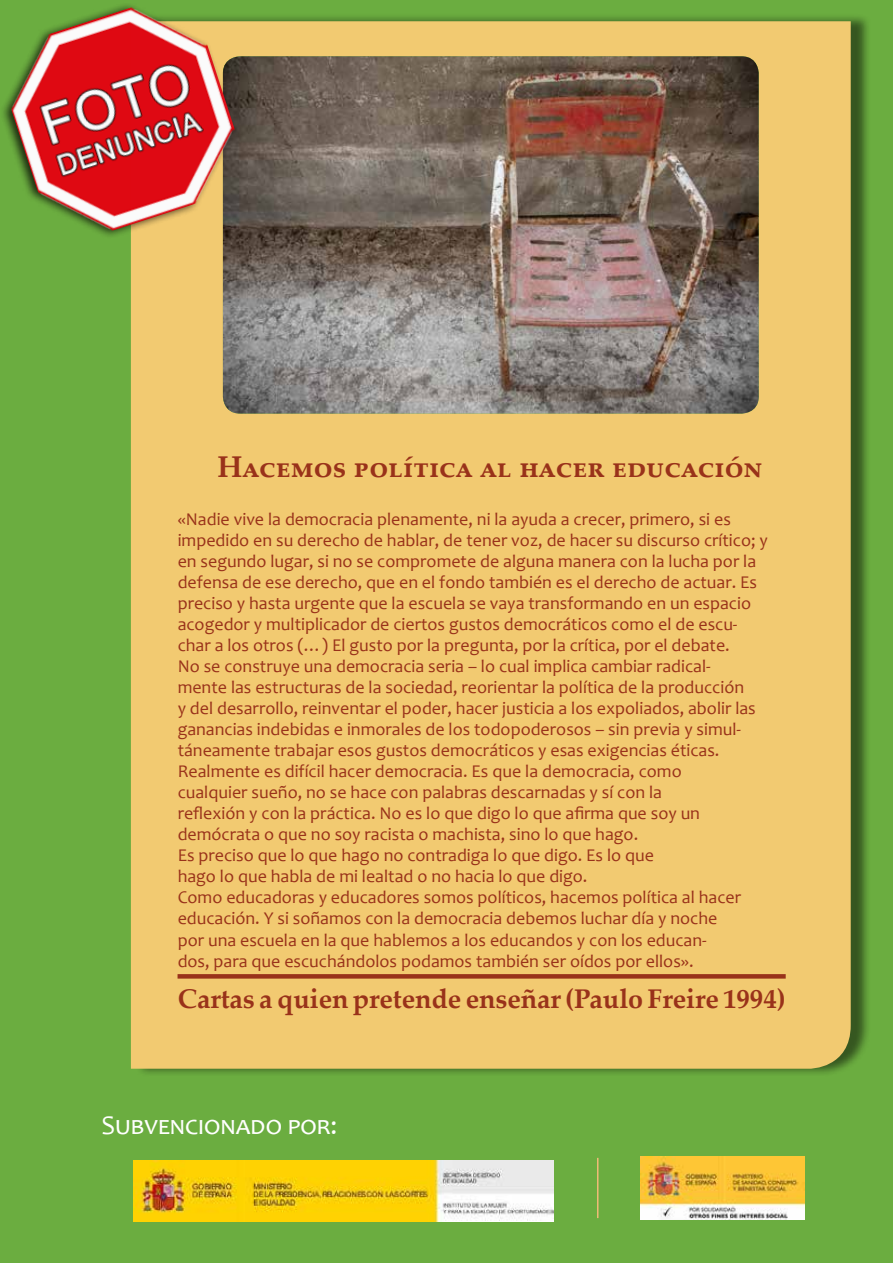
<style>
.page{position:relative;width:893px;height:1263px;background:#6bad40}
.page>*{position:absolute;margin:0;border:0;box-sizing:border-box;transform-origin:0 0}
.t1{font:700 30px "Palatino Linotype";color:#99321a}
.t2{font:700 27px "Palatino Linotype";letter-spacing:-.005em;color:#99321a}
.t3{font:27px "Candara";letter-spacing:.01em;color:#fff}
.t4{font:18px/21px "Candara";color:#99321a}
</style>
<div class="page">
<img style="left:133px;top:1161px;width:420px;height:61px">
<img style="left:641px;top:1157px;width:164px;height:63px">
<div style="left:135px;top:13px;width:736px;height:1064px;background:#000;opacity:.5"></div>
<div style="left:131px;top:21px;width:720px;height:1048px;background:#f2ca71"></div>
<svg style="left:178px;top:974px;width:608px;height:4px;background:#9b361c"></svg>
<img style="left:223px;top:56px;width:536px;height:358px">
<hr style="left:597px;top:1158px;width:1px;height:60px;background:#f1bb77">
<img style="left:3px;top:5px;width:250px;height:244px">
<h1 class="t1" style="left:217px;top:445px;width:547px">Hacemos política al hacer educación</h1>
<p class="t4" style="left:178px;top:509px;width:592px">«Nadie vive la democracia plenamente, ni la ayuda a crecer, primero, si es impedido en su derecho de hablar, de tener voz, de hacer su discurso crítico; y en segundo lugar, si no se compromete de alguna manera con la lucha por la defensa de ese derecho, que en el fondo también es el derecho de actuar. Es preciso y hasta urgente que la escuela se vaya transformando en un espacio acogedor y multiplicador de ciertos gustos democráticos como el de escu&shy;char a los otros (…) El gusto por la pregunta, por la crítica, por el debate.<br>No se construye una democracia seria – lo cual implica cambiar radical-<br>mente las estructuras de la sociedad, reorientar la política de la producción<br>y del desarrollo, reinventar el poder, hacer justicia a los expoliados, abolir las ganancias indebidas e inmorales de los todopoderosos – sin previa y simul&shy;táneamente trabajar esos gustos democráticos y esas exigencias éticas.<br>Realmente es difícil hacer democracia. Es que la democracia, como<br>cualquier sueño, no se hace con palabras descarnadas y sí con la<br>reflexión y con la práctica. No es lo que digo lo que afirma que soy un demócrata o que no soy racista o machista, sino lo que hago.<br>Es preciso que lo que hago no contradiga lo que digo. Es lo que<br>hago lo que habla de mi lealtad o no hacia lo que digo.<br>Como educadoras y educadores somos políticos, hacemos política al hacer educación. Y si soñamos con la democracia debemos luchar día y noche<br>por una escuela en la que hablemos a los educandos y con los educan-<br>dos, para que escuchándolos podamos también ser oídos por ellos».</p>
<h2 class="t2" style="left:178px;top:980px;width:609px">Cartas a quien pretende enseñar (Paulo Freire 1994)</h2>
<h2 class="t3" style="left:101px;top:1109px;width:237px">Subvencionado por:</h2>
</div>
